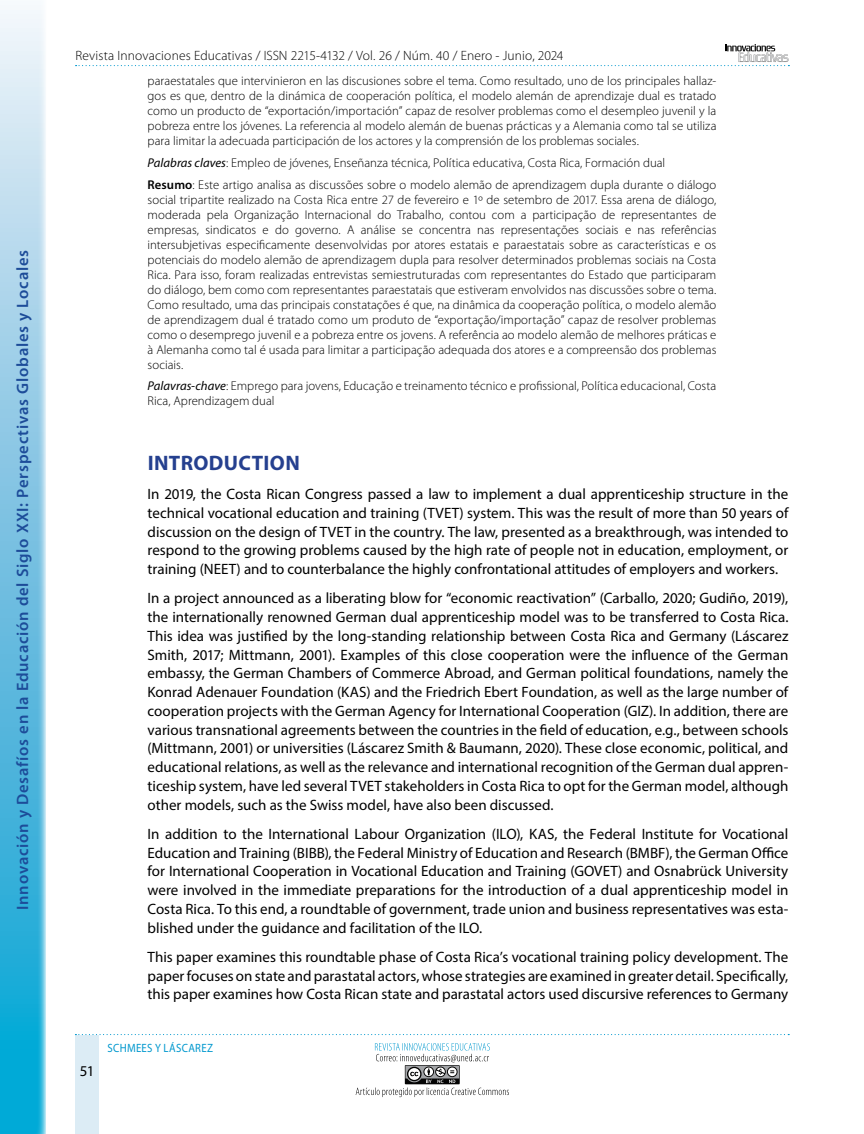
<style>
.page{position:relative;width:864px;height:1134px;background:#fff}
.page>*{position:absolute;margin:0;border:0;box-sizing:border-box;transform-origin:0 0}
.t1{font:700 21px "Myriad Pro";letter-spacing:.015em;color:#25408f}
.t2{font:600 16.5px "Myriad Pro";letter-spacing:.05em;color:#1d4c99}
.t3{font:15px/18.8px "Myriad Pro";color:#000;text-align:justify}
.t4{font:300 13.5px "Myriad Pro";letter-spacing:.01em;color:#000}
.t5{font:300 12.75px/15px "Myriad Pro";letter-spacing:.005em;color:#000;text-align:justify}
.t6{font:12px "Myriad Pro";letter-spacing:.03em;color:#0098ce;scale:.9 1}
.s1{font-weight:400;font-style:italic}
.s2{font-weight:600}
</style>
<div class="page">
<svg style="left:76px;top:44px;width:713px;height:22px"></svg>
<div style="left:76px;top:1035px;width:23px;height:99px;background:#dcecf5"></div>
<svg style="left:75px;top:1034px;width:714px;height:1px"></svg>
<svg style="left:356px;top:1043px;width:153px;height:54px"></svg>
<svg style="left:0;top:10px;width:46px;height:1124px;background:#79c6e4"></svg>
<p class="t2" style="left:13px;top:910px;width:661px;rotate:-90deg">Innovación y Desafíos en la Educación del Siglo XXI: Perspectivas Globales y Locales</p>
<p class="t4" style="left:76px;top:48px;width:489px">Revista Innovaciones Educativas / ISSN 2215-4132 / Vol. 26 / Núm. 40 / Enero - Junio, 2024</p>
<p class="t5" style="left:148px;top:74px;width:570px">paraestatales que intervinieron en las discusiones sobre el tema. Como resultado, uno de los principales hallaz&shy;gos es que, dentro de la dinámica de cooperación política, el modelo alemán de aprendizaje dual es tratado como un producto de “exportación/importación” capaz de resolver problemas como el desempleo juvenil y la pobreza entre los jóvenes. La referencia al modelo alemán de buenas prácticas y a Alemania como tal se utiliza para limitar la adecuada participación de los actores y la comprensión de los problemas sociales.</p>
<p class="t5" style="left:148px;top:152px;width:570px;line-height:21.8px"><span class="s1">Palabras claves</span>: Empleo de jóvenes, Enseñanza técnica, Política educativa, Costa Rica, Formación dual<br><span class="s2">Resumo</span>: Este artigo analisa as discussões sobre o modelo alemão de aprendizagem dupla durante o diálogo</p>
<p class="t5" style="left:148px;top:192px;width:570px">social tripartite realizado na Costa Rica entre 27 de fevereiro e 1º de setembro de 2017. Essa arena de diálogo, moderada pela Organização Internacional do Trabalho, contou com a participação de representantes de empresas, sindicatos e do governo. A análise se concentra nas representações sociais e nas referências intersubjetivas especificamente desenvolvidas por atores estatais e paraestatais sobre as características e os potenciais do modelo alemão de aprendizagem dupla para resolver determinados problemas sociais na Costa Rica. Para isso, foram realizadas entrevistas semiestruturadas com representantes do Estado que participaram do diálogo, bem como com representantes paraestatais que estiveram envolvidos nas discussões sobre o tema.<br>Como resultado, uma das principais constatações é que, na dinâmica da cooperação política, o modelo alemão de aprendizagem dual é tratado como um produto de “exportação/importação” capaz de resolver problemas como o desemprego juvenil e a pobreza entre os jovens. A referência ao modelo alemão de melhores práticas e à Alemanha como tal é usada para limitar a participação adequada dos atores e a compreensão dos problemas sociais.</p>
<p class="t5" style="left:148px;top:379px;width:570px"><span class="s1">Palavras-chave</span>: Emprego para jovens, Educação e treinamento técnico e profissional, Política educacional, Costa<br>Rica, Aprendizagem dual</p>
<h1 class="t1" style="left:148px;top:449px;width:154px">INTRODUCTION</h1>
<p class="t3" style="left:148px;top:485px;width:642px">In 2019, the Costa Rican Congress passed a law to implement a dual apprenticeship structure in the technical vocational education and training (TVET) system. This was the result of more than 50 years of discussion on the design of TVET in the country. The law, presented as a breakthrough, was intended to respond to the growing problems caused by the high rate of people not in education, employment, or training (NEET) and to counterbalance the highly confrontational attitudes of employers and workers.</p>
<p class="t3" style="left:148px;top:589px;width:642px">In a project announced as a liberating blow for “economic reactivation” (Carballo, 2020; Gudiño, 2019), the internationally renowned German dual apprenticeship model was to be transferred to Costa Rica.<br>This idea was justified by the long-standing relationship between Costa Rica and Germany (Láscarez Smith, 2017; Mittmann, 2001). Examples of this close cooperation were the influence of the German embassy, the German Chambers of Commerce Abroad, and German political foundations, namely the Konrad Adenauer Foundation (KAS) and the Friedrich Ebert Foundation, as well as the large number of cooperation projects with the German Agency for International Cooperation (GIZ). In addition, there are various transnational agreements between the countries in the field of education, e.g., between schools (Mittmann, 2001) or universities (Láscarez Smith &amp; Baumann, 2020). These close economic, political, and educational relations, as well as the relevance and international recognition of the German dual appren&shy;ticeship system, have led several TVET stakeholders in Costa Rica to opt for the German model, although other models, such as the Swiss model, have also been discussed.</p>
<p class="t3" style="left:148px;top:824px;width:642px">In addition to the International Labour Organization (ILO), KAS, the Federal Institute for Vocational Education and Training (BIBB), the Federal Ministry of Education and Research (BMBF), the German Office for International Cooperation in Vocational Education and Training (GOVET) and Osnabrück University were involved in the immediate preparations for the introduction of a dual apprenticeship model in Costa Rica. To this end, a roundtable of government, trade union and business representatives was esta&shy;blished under the guidance and facilitation of the ILO.</p>
<p class="t3" style="left:148px;top:947px;width:642px">This paper examines this roundtable phase of Costa Rica’s vocational training policy development. The paper focuses on state and parastatal actors, whose strategies are examined in greater detail. Specifically, this paper examines how Costa Rican state and parastatal actors used discursive references to Germany</p>
<p class="t3" style="left:80px;top:1061px;width:16px">51</p>
<p class="t6" style="left:108px;top:1040px;width:119px">SCHMEES Y LÁSCAREZ</p>
</div>
